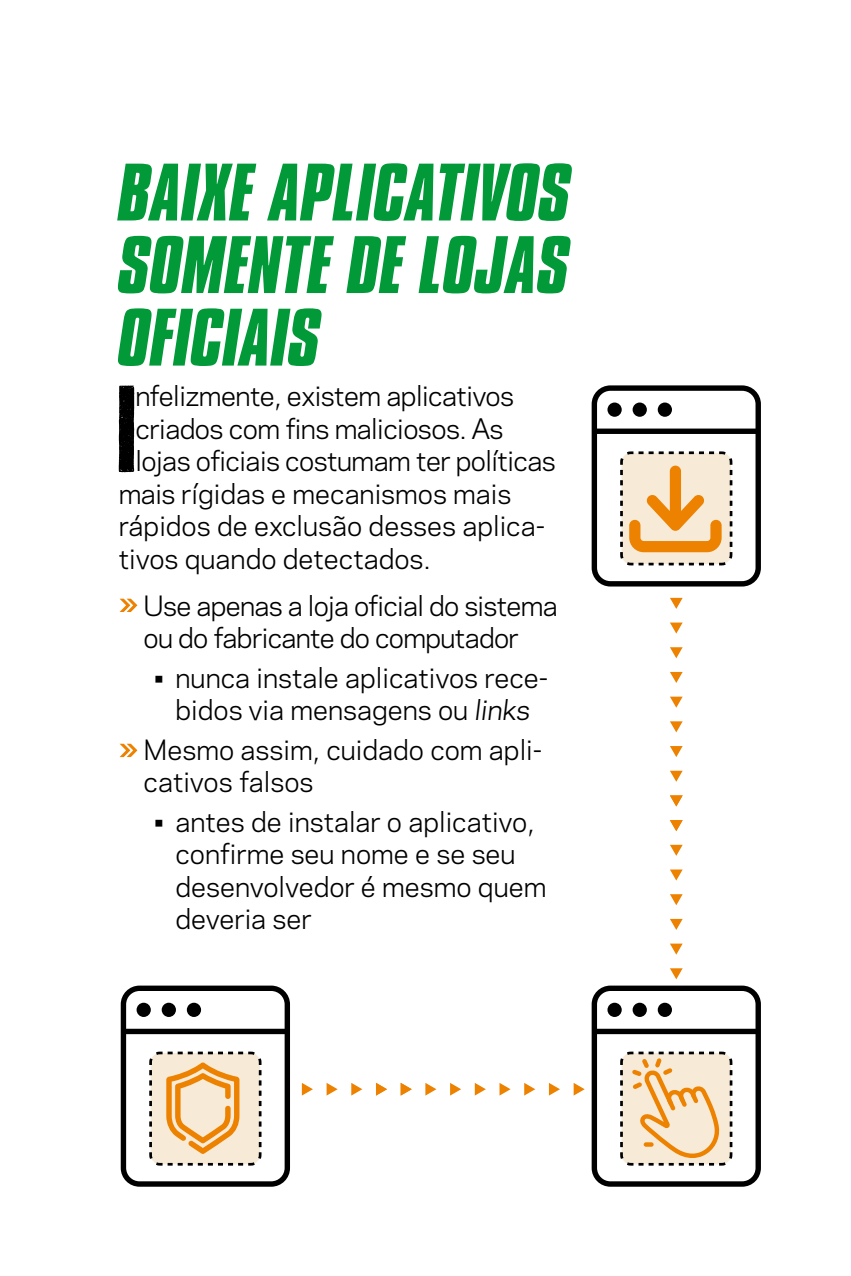
<style>
.page{position:relative;width:851px;height:1276px;background:#fff}
.page>*{position:absolute;margin:0;border:0;box-sizing:border-box;transform-origin:0 0}
.t1{font:103.25px "Cross Town";color:#000}
.t2{font:italic 700 70px/72.5px "Compacta BT";color:#029939;text-align:justify}
.t3{font:26.25px/32.5px "Galaxie Polaris";color:#000}
.t4{font:26.25px "Galaxie Polaris";letter-spacing:-.02em;color:#000}
.t5{font:26.25px/32.5px "Galaxie Polaris";letter-spacing:-.025em;color:#000}
.s1{font-style:italic}
</style>
<div class="page">
<svg style="left:326px;top:1083px;width:11px;height:12px"></svg>
<svg style="left:302px;top:1083px;width:11px;height:12px"></svg>
<svg style="left:351px;top:1083px;width:11px;height:12px"></svg>
<svg style="left:376px;top:1083px;width:11px;height:12px"></svg>
<svg style="left:474px;top:1083px;width:12px;height:12px"></svg>
<svg style="left:573px;top:1083px;width:11px;height:12px"></svg>
<svg style="left:425px;top:1083px;width:11px;height:12px"></svg>
<svg style="left:524px;top:1083px;width:11px;height:12px"></svg>
<svg style="left:400px;top:1083px;width:11px;height:12px"></svg>
<svg style="left:499px;top:1083px;width:11px;height:12px"></svg>
<svg style="left:450px;top:1083px;width:11px;height:12px"></svg>
<svg style="left:549px;top:1083px;width:11px;height:12px"></svg>
<svg style="left:119px;top:599px;width:18px;height:13px"></svg>
<svg style="left:119px;top:744px;width:18px;height:13px"></svg>
<div style="left:591px;top:385px;width:169px;height:201px;border:5px solid #000;border-radius:16px"></div>
<div style="left:593px;top:428px;width:165px;height:6px;background:#000"></div>
<div style="left:607px;top:402px;width:14px;height:15px;background:#000;border-radius:50%"></div>
<div style="left:632px;top:402px;width:14px;height:15px;background:#000;border-radius:50%"></div>
<div style="left:657px;top:402px;width:15px;height:15px;background:#000;border-radius:50%"></div>
<div style="left:121px;top:985px;width:169px;height:201px;border:5px solid #000;border-radius:16px"></div>
<div style="left:123px;top:1028px;width:165px;height:6px;background:#000"></div>
<div style="left:136px;top:1002px;width:15px;height:15px;background:#000;border-radius:50%"></div>
<div style="left:162px;top:1002px;width:14px;height:15px;background:#000;border-radius:50%"></div>
<div style="left:187px;top:1002px;width:14px;height:15px;background:#000;border-radius:50%"></div>
<svg style="left:620px;top:451px;width:113px;height:115px;background:#eacba2"></svg>
<svg style="left:670px;top:598px;width:12px;height:11px"></svg>
<svg style="left:670px;top:696px;width:12px;height:11px"></svg>
<svg style="left:670px;top:647px;width:12px;height:11px"></svg>
<svg style="left:670px;top:746px;width:12px;height:11px"></svg>
<svg style="left:670px;top:622px;width:12px;height:11px"></svg>
<svg style="left:670px;top:721px;width:12px;height:11px"></svg>
<svg style="left:670px;top:672px;width:12px;height:11px"></svg>
<svg style="left:670px;top:771px;width:12px;height:11px"></svg>
<svg style="left:670px;top:795px;width:12px;height:11px"></svg>
<svg style="left:670px;top:894px;width:12px;height:11px"></svg>
<svg style="left:670px;top:845px;width:12px;height:11px"></svg>
<svg style="left:670px;top:943px;width:12px;height:11px"></svg>
<svg style="left:670px;top:820px;width:12px;height:11px"></svg>
<svg style="left:670px;top:919px;width:12px;height:11px"></svg>
<svg style="left:670px;top:869px;width:12px;height:11px"></svg>
<svg style="left:670px;top:968px;width:12px;height:11px"></svg>
<div style="left:591px;top:985px;width:169px;height:201px;border:5px solid #000;border-radius:16px"></div>
<div style="left:593px;top:1028px;width:165px;height:6px;background:#000"></div>
<div style="left:607px;top:1002px;width:14px;height:15px;background:#000;border-radius:50%"></div>
<div style="left:632px;top:1002px;width:14px;height:15px;background:#000;border-radius:50%"></div>
<div style="left:657px;top:1002px;width:15px;height:15px;background:#000;border-radius:50%"></div>
<svg style="left:620px;top:1051px;width:113px;height:115px;background:#ebd3b3"></svg>
<svg style="left:643px;top:1142px;width:10px;height:4px"></svg>
<svg style="left:149px;top:1051px;width:113px;height:115px;background:#eaceaa"></svg>
<h2 class="t2" style="left:119px;top:157px;width:453px">BAIXE APLICATIVOS SOMENTE DE LOJAS OFICIAIS</h2>
<h1 class="t1" style="left:118px;top:384px;width:21px">I</h1>
<p class="t4" style="left:135px;top:377px;width:380px">nfelizmente, existem aplicativos</p>
<p class="t4" style="left:135px;top:409px;width:369px">criados com fins maliciosos. As</p>
<p class="t4" style="left:135px;top:442px;width:422px">lojas oficiais costumam ter políticas</p>
<p class="t3" style="left:119px;top:476px;width:394px">mais rígidas e mecanismos mais</p>
<p class="t3" style="left:119px;top:508px;width:428px">rápidos de exclusão desses aplica-</p>
<p class="t3" style="left:119px;top:541px;width:313px">tivos quando detectados.</p>
<p class="t5" style="left:144px;top:588px;width:415px">Use apenas a loja oficial do sistema ou do fabricante do computador</p>
<p class="t3" style="left:154px;top:660px;width:395px;text-align:center">• nunca instale aplicativos rece&shy;bidos via mensagens ou <span class="s1">links</span></p>
<p class="t3" style="left:144px;top:732px;width:400px">Mesmo assim, cuidado com apli&shy;cativos falsos</p>
<p class="t3" style="left:175px;top:804px;width:372px;text-indent:-21px">• antes de instalar o aplicativo, confirme seu nome e se seu desenvolvedor é mesmo quem deveria ser</p>
</div>
